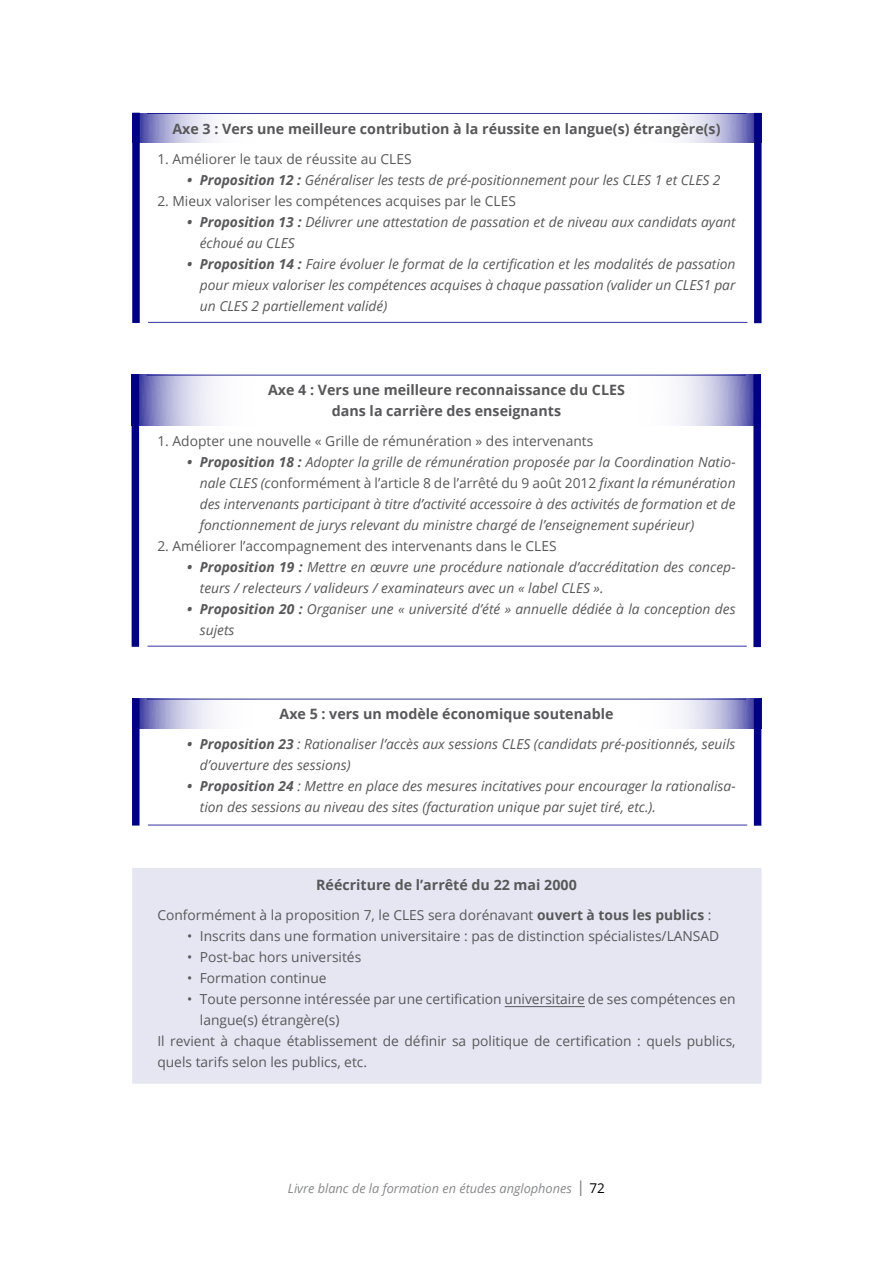
<style>
.page{position:relative;width:893px;height:1263px;background:#fff}
.page>*{position:absolute;margin:0;border:0;box-sizing:border-box;transform-origin:0 0}
.t1{font:700 14.25px/21px "Open Sans";color:#58585a;text-align:center}
.t2{font:italic 13.8px/21px "Open Sans";color:#58585a}
.t3{font:13.8px "Open Sans";color:#58585a}
.t4{font:italic 12.75px "Open Sans";color:#87888a}
.s1{font-weight:700}
.s2{font-style:normal}
.s3{color:#707172}
.s4{font-style:normal;font-size:13.5px;color:#000}
</style>
<div class="page">
<svg style="left:140px;top:113px;width:614px;height:29px"></svg>
<hr style="left:147px;top:113px;width:599px;height:1px;background:#000084">
<div style="left:754px;top:113px;width:8px;height:210px;background:#000084"></div>
<div style="left:132px;top:113px;width:8px;height:210px;background:#000084"></div>
<hr style="left:148px;top:322px;width:599px;height:1px;background:#000084">
<div style="left:132px;top:868px;width:630px;height:216px;background:#e6e6f3"></div>
<svg style="left:140px;top:699px;width:614px;height:29px"></svg>
<hr style="left:147px;top:699px;width:599px;height:1px;background:#000084">
<div style="left:754px;top:699px;width:7px;height:127px;background:#000084"></div>
<div style="left:132px;top:698px;width:8px;height:127px;background:#000084"></div>
<hr style="left:148px;top:825px;width:599px;height:1px;background:#000084">
<svg style="left:139px;top:374px;width:614px;height:52px"></svg>
<hr style="left:146px;top:375px;width:600px;height:1px;background:#000084">
<div style="left:753px;top:374px;width:8px;height:273px;background:#000084"></div>
<div style="left:132px;top:374px;width:7px;height:273px;background:#000084"></div>
<hr style="left:147px;top:646px;width:600px;height:1px;background:#000084">
<hr style="left:505px;top:1006px;width:80px;height:1px;background:#58585a">
<p class="t1" style="left:172px;top:118px;width:550px">Axe 3 : Vers une meilleure contribution à la réussite en langue(s) étrangère(s)</p>
<p class="t3" style="left:157px;top:149px;width:256px">1. Améliorer le taux de réussite au CLES</p>
<p class="t2" style="left:187px;top:169px;width:535px"><span class="s1">• Proposition 12 :</span> Généraliser les tests de pré-positionnement pour les CLES 1 et CLES 2</p>
<p class="t3" style="left:157px;top:191px;width:360px">2. Mieux valoriser les compétences acquises par le CLES</p>
<p class="t2" style="left:200px;top:211px;width:537px;text-indent:-13px"><span class="s1">• Proposition 13 :</span> Délivrer une attestation de passation et de niveau aux candidats ayant échoué au CLES</p>
<p class="t2" style="left:200px;top:253px;width:537px;text-align:justify;text-indent:-13px"><span class="s1">• Proposition 14 :</span> Faire évoluer le format de la certification et les modalités de passation pour mieux valoriser les compétences acquises à chaque passation (valider un CLES1 par un CLES 2 partiellement validé)</p>
<p class="t1" style="left:268px;top:379px;width:358px">Axe 4 : Vers une meilleure reconnaissance du CLES dans la carrière des enseignants</p>
<p class="t3" style="left:157px;top:431px;width:437px">1. Adopter une nouvelle « Grille de rémunération » des intervenants</p>
<p class="t2" style="left:200px;top:451px;width:537px;text-align:justify;text-indent:-13px"><span class="s1">• Proposition 18 :</span> Adopter la grille de rémunération proposée par la Coordination Natio&shy;nale CLES (c<span class="s2">onformément à l’article 8 de l’arrêté du 9 août 2012</span> fixant la rémunération des intervenants participant à titre d’activité accessoire à des activités de formation et de fonctionnement de jurys relevant du ministre chargé de l’enseignement supérieur)</p>
<p class="t3" style="left:157px;top:536px;width:401px">2. Améliorer l’accompagnement des intervenants dans le CLES</p>
<p class="t2" style="left:200px;top:556px;width:537px;text-indent:-13px"><span class="s1">• Proposition 19 :</span> Mettre en œuvre une procédure nationale d’accréditation des concep&shy;teurs / relecteurs / valideurs / examinateurs avec un « label CLES ».</p>
<p class="t2" style="left:200px;top:598px;width:537px;text-indent:-13px"><span class="s1">• Proposition 20 :</span> Organiser une « université d’été » annuelle dédiée à la conception des sujets</p>
<p class="t1" style="left:279px;top:703px;width:335px">Axe 5 : vers un modèle économique soutenable</p>
<p class="t2" style="left:200px;top:733px;width:537px;text-indent:-13px"><span class="s1">• Proposition 23</span> : Rationaliser l’accès aux sessions CLES (candidats pré-positionnés, seuils d’ouverture des sessions)</p>
<p class="t2" style="left:200px;top:775px;width:537px;text-indent:-13px"><span class="s1">• Proposition 24</span> : Mettre en place des mesures incitatives pour encourager la rationalisa&shy;tion des sessions au niveau des sites (facturation unique par sujet tiré, etc.).</p>
<p class="t1" style="left:316px;top:874px;width:262px">Réécriture de l’arrêté du 22 mai 2000</p>
<p class="t3" style="left:157px;top:905px;width:556px">Conformément à la proposition 7, le CLES sera dorénavant <span class="s1">ouvert à tous les publics</span> :</p>
<p class="t3" style="left:187px;top:926px;width:534px">• Inscrits dans une formation universitaire : pas de distinction spécialistes/LANSAD</p>
<p class="t3" style="left:187px;top:947px;width:176px">• Post-bac hors universités</p>
<p class="t3" style="left:187px;top:968px;width:141px">• Formation continue</p>
<p class="t3" style="left:187px;top:989px;width:550px">• Toute personne intéressée par une certification universitaire de ses compétences en</p>
<p class="t3" style="left:200px;top:1010px;width:141px">langue(s) étrangère(s)</p>
<p class="t3" style="left:157px;top:1031px;width:580px">Il revient à chaque établissement de définir sa politique de certification : quels publics,</p>
<p class="t3" style="left:157px;top:1052px;width:211px">quels tarifs selon les publics, etc.</p>
<p class="t4" style="left:288px;top:1179px;width:319px">Livre blanc de la formation en études anglophones <span class="s3">❘</span> <span class="s4">72</span></p>
</div>
